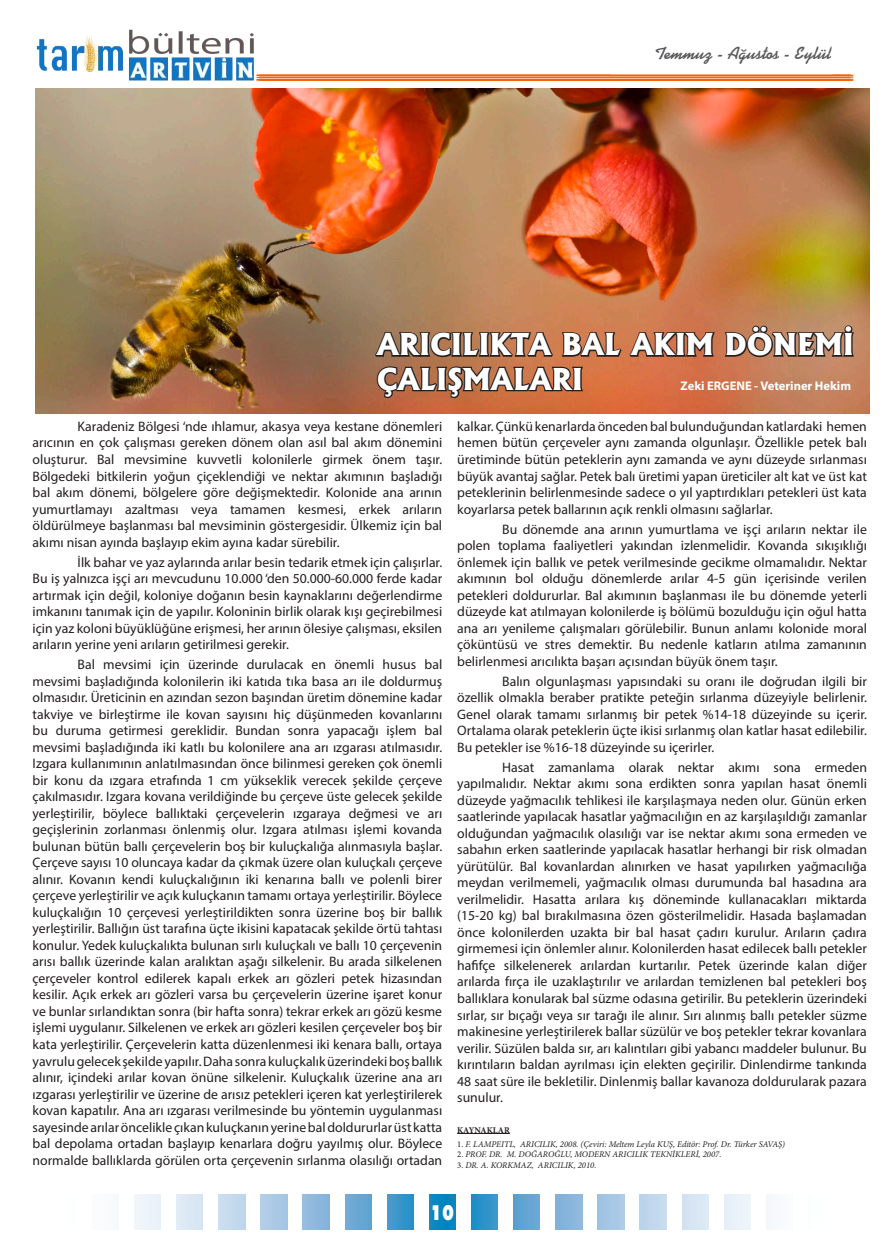
<style>
.page{position:relative;width:886px;height:1241px;background:#fff}
.page>*{position:absolute;margin:0;border:0;box-sizing:border-box;transform-origin:0 0}
.t1{font:800 28.75px/34.5px "Albertus";color:#fff}
.t2{font:800 19.75px "Futura";color:#fff;scale:.73 1}
.t3{font:700 17.5px "Kaufmann BT";color:#5a5a5d}
.t4{font:13.75px/16.5px "Myriad Pro";color:#231f20;text-align:justify}
.t5{font:700 12.5px "Myriad Pro";color:#fff}
.t6{font:italic 8.75px "Minion Pro";color:#231f20}
.t7{font:700 8.75px "Minion Pro";color:#231f20}
.s1{font-style:normal}
</style>
<div class="page">
<img style="left:35px;top:29px;width:222px;height:60px">
<hr style="left:256px;top:74px;width:594px;height:2px;background:#f66201">
<hr style="left:256px;top:77px;width:594px;height:1px;background:#f66201">
<hr style="left:256px;top:79px;width:594px;height:2px;background:#f66201">
<svg style="left:429px;top:1194px;width:27px;height:34px"></svg>
<svg style="left:471px;top:1194px;width:27px;height:34px"></svg>
<div style="left:387px;top:1194px;width:26px;height:34px;background:linear-gradient(to right,#4e9acd,#2691c7)"></div>
<div style="left:513px;top:1194px;width:27px;height:34px;background:#63a4d2"></div>
<div style="left:345px;top:1194px;width:26px;height:34px;background:#69a6d3"></div>
<div style="left:640px;top:1194px;width:26px;height:34px;background:#c1d7ed"></div>
<div style="left:682px;top:1194px;width:26px;height:34px;background:#d8e6f3"></div>
<div style="left:598px;top:1194px;width:26px;height:34px;background:#a6c7e4"></div>
<div style="left:724px;top:1194px;width:27px;height:34px;background:#ebf2f9"></div>
<div style="left:556px;top:1194px;width:26px;height:34px;background:#88b5dc"></div>
<div style="left:219px;top:1194px;width:26px;height:34px;background:#c5daed"></div>
<div style="left:261px;top:1194px;width:26px;height:34px;background:#abc9e5"></div>
<div style="left:176px;top:1194px;width:27px;height:34px;background:#dbe8f4"></div>
<div style="left:303px;top:1194px;width:26px;height:34px;background:#8db8dd"></div>
<div style="left:134px;top:1194px;width:27px;height:34px;background:#edf4fa"></div>
<div style="left:92px;top:1194px;width:27px;height:34px;background:#fafbfd"></div>
<div style="left:766px;top:1194px;width:27px;height:34px;background:#f7f9fc"></div>
<hr style="left:259px;top:75px;width:594px;height:1px;background:#f66201">
<hr style="left:259px;top:77px;width:594px;height:1px;background:#f66201">
<hr style="left:259px;top:79px;width:594px;height:2px;background:#f66201">
<img style="left:35px;top:89px;width:835px;height:324px">
<svg style="left:371px;top:330px;width:346px;height:28px;background:#84563d"></svg>
<svg style="left:723px;top:323px;width:133px;height:35px;background:#88604a"></svg>
<svg style="left:375px;top:365px;width:210px;height:35px;background:#8b5438"></svg>
<hr style="left:457px;top:1133px;width:53px;height:1px;background:#231f20">
<p class="t3" style="left:655px;top:43px;width:178px">Temmuz - Ağustos - Eylül</p>
<h1 class="t1" style="left:377px;top:327px;width:479px">ARICILIKTA BAL AKIM DÖNEMİ<br>ÇALIŞMALARI</h1>
<p class="t5" style="left:681px;top:377px;width:172px">Zeki ERGENE - Veteriner Hekim</p>
<p class="t4" style="left:33px;top:418px;width:411px;text-indent:45px">Karadeniz Bölgesi ‘nde ıhlamur, akasya veya kestane dönemleri arıcının en çok çalışması gereken dönem olan asıl bal akım dönemini oluşturur. Bal mevsimine kuvvetli kolonilerle girmek önem taşır.<br>Bölgedeki bitkilerin yoğun çiçeklendiği ve nektar akımının başladığı bal akım dönemi, bölgelere göre değişmektedir. Kolonide ana arının yumurtlamayı azaltması veya tamamen kesmesi, erkek arıların öldürülmeye başlanması bal mevsiminin göstergesidir. Ülkemiz için bal akımı nisan ayında başlayıp ekim ayına kadar sürebilir.</p>
<p class="t4" style="left:33px;top:553px;width:411px;text-indent:45px">İlk bahar ve yaz aylarında arılar besin tedarik etmek için çalışırlar.<br>Bu iş yalnızca işçi arı mevcudunu 10.000 ‘den 50.000-60.000 ferde kadar artırmak için değil, koloniye doğanın besin kaynaklarını değerlendirme imkanını tanımak için de yapılır. Koloninin birlik olarak kışı geçirebilmesi için yaz koloni büyüklüğüne erişmesi, her arının ölesiye çalışması, eksilen arıların yerine yeni arıların getirilmesi gerekir.</p>
<p class="t4" style="left:33px;top:656px;width:411px;text-indent:45px">Bal mevsimi için üzerinde durulacak en önemli husus bal mevsimi başladığında kolonilerin iki katıda tıka basa arı ile doldurmuş olmasıdır. Üreticinin en azından sezon başından üretim dönemine kadar takviye ve birleştirme ile kovan sayısını hiç düşünmeden kovanlarını bu duruma getirmesi gereklidir. Bundan sonra yapacağı işlem bal mevsimi başladığında iki katlı bu kolonilere ana arı ızgarası atılmasıdır.<br>Izgara kullanımının anlatılmasından önce bilinmesi gereken çok önemli bir konu da ızgara etrafında 1 cm yükseklik verecek şekilde çerçeve çakılmasıdır. Izgara kovana verildiğinde bu çerçeve üste gelecek şekilde yerleştirilir, böylece ballıktaki çerçevelerin ızgaraya değmesi ve arı geçişlerinin zorlanması önlenmiş olur. Izgara atılması işlemi kovanda bulunan bütün ballı çerçevelerin boş bir kuluçkalığa alınmasıyla başlar.<br>Çerçeve sayısı 10 oluncaya kadar da çıkmak üzere olan kuluçkalı çerçeve alınır. Kovanın kendi kuluçkalığının iki kenarına ballı ve polenli birer çerçeve yerleştirilir ve açık kuluçkanın tamamı ortaya yerleştirilir. Böylece kuluçkalığın 10 çerçevesi yerleştirildikten sonra üzerine boş bir ballık yerleştirilir. Ballığın üst tarafına üçte ikisini kapatacak şekilde örtü tahtası konulur. Yedek kuluçkalıkta bulunan sırlı kuluçkalı ve ballı 10 çerçevenin arısı ballık üzerinde kalan aralıktan aşağı silkelenir. Bu arada silkelenen çerçeveler kontrol edilerek kapalı erkek arı gözleri petek hizasından kesilir. Açık erkek arı gözleri varsa bu çerçevelerin üzerine işaret konur ve bunlar sırlandıktan sonra (bir hafta sonra) tekrar erkek arı gözü kesme işlemi uygulanır. Silkelenen ve erkek arı gözleri kesilen çerçeveler boş bir kata yerleştirilir. Çerçevelerin katta düzenlenmesi iki kenara ballı, ortaya yavrulu gelecek şekilde yapılır. Daha sonra kuluçkalık üzerindeki boş ballık alınır, içindeki arılar kovan önüne silkelenir. Kuluçkalık üzerine ana arı ızgarası yerleştirilir ve üzerine de arısız petekleri içeren kat yerleştirilerek kovan kapatılır. Ana arı ızgarası verilmesinde bu yöntemin uygulanması sayesinde arılar öncelikle çıkan kuluçkanın yerine bal doldururlar üst katta bal depolama ortadan başlayıp kenarlara doğru yayılmış olur. Böylece normalde ballıklarda görülen orta çerçevenin sırlanma olasılığı ortadan</p>
<p class="t4" style="left:457px;top:418px;width:411px">kalkar. Çünkü kenarlarda önceden bal bulunduğundan katlardaki hemen hemen bütün çerçeveler aynı zamanda olgunlaşır. Özellikle petek balı üretiminde bütün peteklerin aynı zamanda ve aynı düzeyde sırlanması büyük avantaj sağlar. Petek balı üretimi yapan üreticiler alt kat ve üst kat peteklerinin belirlenmesinde sadece o yıl yaptırdıkları petekleri üst kata koyarlarsa petek ballarının açık renkli olmasını sağlarlar.</p>
<p class="t4" style="left:457px;top:520px;width:411px;text-indent:45px">Bu dönemde ana arının yumurtlama ve işçi arıların nektar ile polen toplama faaliyetleri yakından izlenmelidir. Kovanda sıkışıklığı önlemek için ballık ve petek verilmesinde gecikme olmamalıdır. Nektar akımının bol olduğu dönemlerde arılar 4-5 gün içerisinde verilen petekleri doldururlar. Bal akımının başlanması ile bu dönemde yeterli düzeyde kat atılmayan kolonilerde iş bölümü bozulduğu için oğul hatta ana arı yenileme çalışmaları görülebilir. Bunun anlamı kolonide moral çöküntüsü ve stres demektir. Bu nedenle katların atılma zamanının belirlenmesi arıcılıkta başarı açısından büyük önem taşır.</p>
<p class="t4" style="left:457px;top:672px;width:411px;text-indent:45px">Balın olgunlaşması yapısındaki su oranı ile doğrudan ilgili bir özellik olmakla beraber pratikte peteğin sırlanma düzeyiyle belirlenir.<br>Genel olarak tamamı sırlanmış bir petek %14-18 düzeyinde su içerir.<br>Ortalama olarak peteklerin üçte ikisi sırlanmış olan katlar hasat edilebilir.<br>Bu petekler ise %16-18 düzeyinde su içerirler.</p>
<p class="t4" style="left:457px;top:758px;width:411px;text-indent:45px">Hasat zamanlama olarak nektar akımı sona ermeden yapılmalıdır. Nektar akımı sona erdikten sonra yapılan hasat önemli düzeyde yağmacılık tehlikesi ile karşılaşmaya neden olur. Günün erken saatlerinde yapılacak hasatlar yağmacılığın en az karşılaşıldığı zamanlar olduğundan yağmacılık olasılığı var ise nektar akımı sona ermeden ve sabahın erken saatlerinde yapılacak hasatlar herhangi bir risk olmadan yürütülür. Bal kovanlardan alınırken ve hasat yapılırken yağmacılığa meydan verilmemeli, yağmacılık olması durumunda bal hasadına ara verilmelidir. Hasatta arılara kış döneminde kullanacakları miktarda (15-20 kg) bal bırakılmasına özen gösterilmelidir. Hasada başlamadan önce kolonilerden uzakta bir bal hasat çadırı kurulur. Arıların çadıra girmemesi için önlemler alınır. Kolonilerden hasat edilecek ballı petekler hafifçe silkelenerek arılardan kurtarılır. Petek üzerinde kalan diğer arılarda fırça ile uzaklaştırılır ve arılardan temizlenen bal petekleri boş ballıklara konularak bal süzme odasına getirilir. Bu peteklerin üzerindeki sırlar, sır bıçağı veya sır tarağı ile alınır. Sırı alınmış ballı petekler süzme makinesine yerleştirilerek ballar süzülür ve boş petekler tekrar kovanlara verilir. Süzülen balda sır, arı kalıntıları gibi yabancı maddeler bulunur. Bu kırıntıların baldan ayrılması için elekten geçirilir. Dinlendirme tankında 48 saat süre ile bekletilir. Dinlenmiş ballar kavanoza doldurularak pazara sunulur.</p>
<p class="t7" style="left:457px;top:1123px;width:54px">KAYNAKLAR</p>
<p class="t6" style="left:457px;top:1137px;width:329px"><span class="s1">1.</span> F. LAMPEITL, ARICILIK, 2008. (Çeviri: Meltem Leyla KUŞ, Editör: Prof. Dr. Türker SAVAŞ)</p>
<p class="t6" style="left:457px;top:1148px;width:266px"><span class="s1">2.</span> PROF. DR. M. DOĞAROĞLU, MODERN ARICILIK TEKNİKLERİ, 2007.</p>
<p class="t6" style="left:457px;top:1158px;width:141px"><span class="s1">3.</span> DR. A. KORKMAZ, ARICILIK, 2010.</p>
<h2 class="t2" style="left:430px;top:1199px;width:35px">10</h2>
</div>
